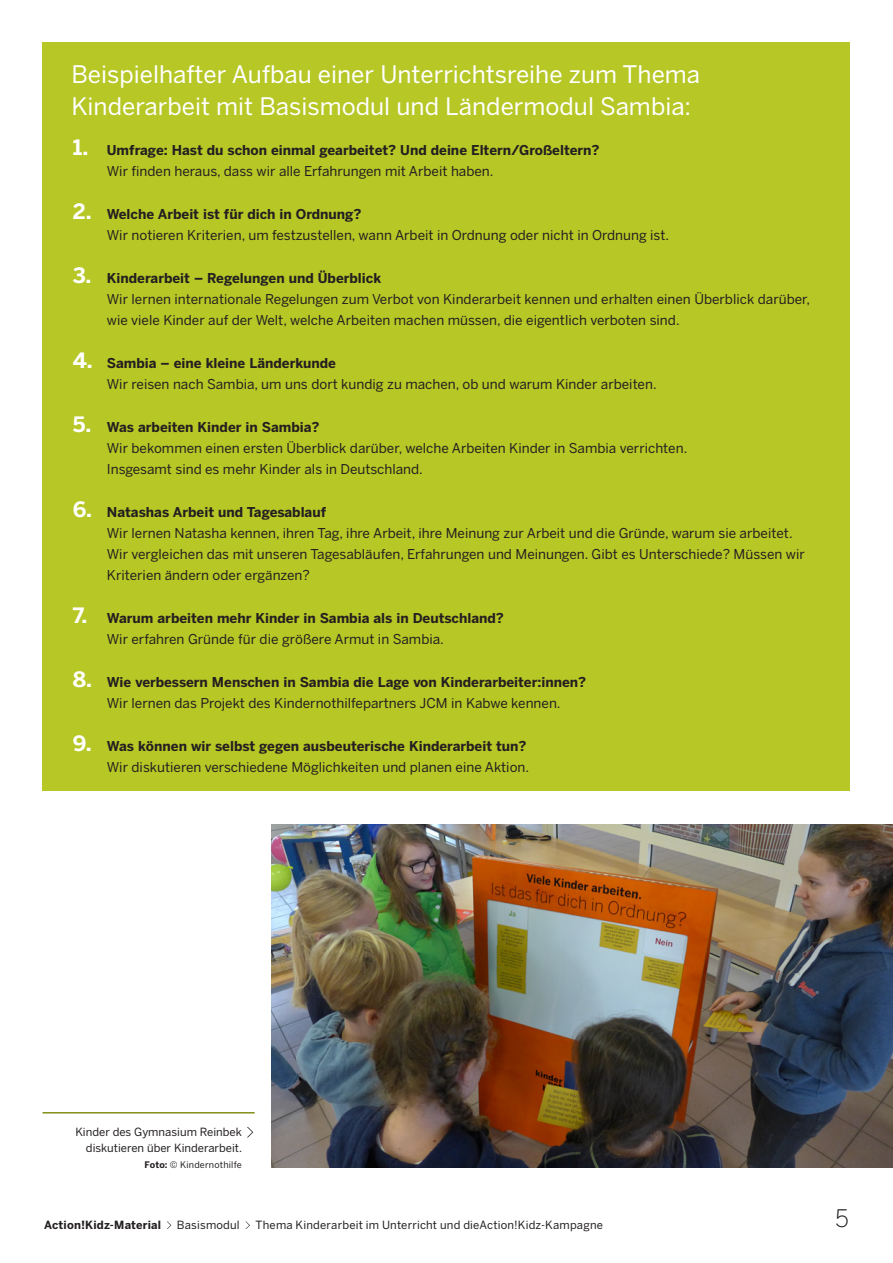
<style>
.page{position:relative;width:893px;height:1263px;background:#fff}
.page>*{position:absolute;margin:0;border:0;box-sizing:border-box;transform-origin:0 0}
.Fußnote___Quelle{font:24px/32px "Benton Sans";color:#fff}
.t1{font:300 24px "Benton Sans";color:#231f20}
.t2{font:13.5px/21.3px "Benton Sans";color:#231f20}
.t3{font:700 13.5px/21.3px "Benton Sans";color:#231f20}
.Fließtext{font:11.25px/15.9px "Benton Sans";letter-spacing:.01em;color:#231f20;text-align:right}
.t4{font:700 11.25px "Benton Sans";letter-spacing:.015em;color:#231f20}
.Fließtext-2{font:9px "Benton Sans";letter-spacing:.02em;color:#231f20}
.s1{font-size:21px;color:#fff}
.s2{font-weight:400}
.s3{font-weight:700;font-size:21px;color:#fff}
.s4{font-weight:700}
</style>
<div class="page">
<img style="left:272px;top:825px;width:621px;height:342px">
<div style="left:43px;top:43px;width:807px;height:748px;background:#b6c726"></div>
<svg style="left:167px;top:1221px;width:4px;height:8px"></svg>
<svg style="left:245px;top:1221px;width:5px;height:8px"></svg>
<svg style="left:247px;top:1127px;width:6px;height:10px"></svg>
<hr style="left:43px;top:1112px;width:212px;height:1px;background:#839118">
<p class="Fußnote___Quelle" style="left:71px;top:58px;width:630px">Beispielhafter Aufbau einer Unterrichtsreihe zum Thema<br>Kinderarbeit mit Basismodul und Ländermodul Sambia:</p>
<p class="t3" style="left:107px;top:139px;width:494px;text-indent:-34px"><span class="s1">1.</span> Umfrage: Hast du schon einmal gearbeitet? Und deine Eltern/Großeltern?<br><span class="s2">Wir finden heraus, dass wir alle Erfahrungen mit Arbeit haben.</span></p>
<p class="t2" style="left:107px;top:203px;width:564px;text-indent:-34px"><span class="s3">2.</span> <span class="s4">Welche Arbeit ist für dich in Ordnung?<br></span>Wir notieren Kriterien, um festzustellen, wann Arbeit in Ordnung oder nicht in Ordnung ist.</p>
<p class="t2" style="left:107px;top:267px;width:705px;text-indent:-34px"><span class="s3">3.</span> <span class="s4">Kinderarbeit – Regelungen und Überblick<br></span>Wir lernen internationale Regelungen zum Verbot von Kinderarbeit kennen und erhalten einen Überblick darüber, wie viele Kinder auf der Welt, welche Arbeiten machen müssen, die eigentlich verboten sind.</p>
<p class="t2" style="left:107px;top:352px;width:551px;text-indent:-34px"><span class="s3">4.</span> <span class="s4">Sambia – eine kleine Länderkunde<br></span>Wir reisen nach Sambia, um uns dort kundig zu machen, ob und warum Kinder arbeiten.</p>
<p class="t2" style="left:107px;top:416px;width:582px;text-indent:-34px"><span class="s3">5.</span> <span class="s4">Was arbeiten Kinder in Sambia?<br></span>Wir bekommen einen ersten Überblick darüber, welche Arbeiten Kinder in Sambia verrichten.<br>Insgesamt sind es mehr Kinder als in Deutschland.</p>
<p class="t2" style="left:107px;top:501px;width:699px;text-indent:-34px"><span class="s3">6.</span> <span class="s4">Natashas Arbeit und Tagesablauf<br></span>Wir lernen Natasha kennen, ihren Tag, ihre Arbeit, ihre Meinung zur Arbeit und die Gründe, warum sie arbeitet.<br>Wir vergleichen das mit unseren Tagesabläufen, Erfahrungen und Meinungen. Gibt es Unterschiede? Müssen wir Kriterien ändern oder ergänzen?</p>
<p class="t3" style="left:107px;top:607px;width:399px;text-indent:-34px"><span class="s1">7.</span> Warum arbeiten mehr Kinder in Sambia als in Deutschland?<br><span class="s2">Wir erfahren Gründe für die größere Armut in Sambia.</span></p>
<p class="t2" style="left:107px;top:671px;width:481px;text-indent:-34px"><span class="s3">8.</span> <span class="s4">Wie verbessern Menschen in Sambia die Lage von Kinderarbeiter:innen?<br></span>Wir lernen das Projekt des Kindernothilfepartners JCM in Kabwe kennen.</p>
<p class="t2" style="left:73px;top:735px;width:458px;text-align:right"><span class="s3">9.</span> <span class="s4">Was können wir selbst gegen ausbeuterische Kinderarbeit tun?<br></span>Wir diskutieren verschiedene Möglichkeiten und planen eine Aktion.</p>
<p class="Fließtext" style="left:75px;top:1124px;width:168px">Kinder des Gymnasium Reinbek diskutieren über Kinderarbeit.</p>
<p class="Fließtext-2" style="left:144px;top:1159px;width:99px"><span class="s4">Foto:</span> © Kindernothilfe</p>
<p class="t4" style="left:44px;top:1218px;width:119px">Action!Kidz-Material</p>
<p class="Fließtext" style="left:177px;top:1217px;width:64px">Basismodul</p>
<p class="Fließtext" style="left:256px;top:1217px;width:349px">Thema Kinderarbeit im Unterricht und dieAction!Kidz-Kampagne</p>
<h1 class="t1" style="left:835px;top:1204px;width:15px">5</h1>
</div>
